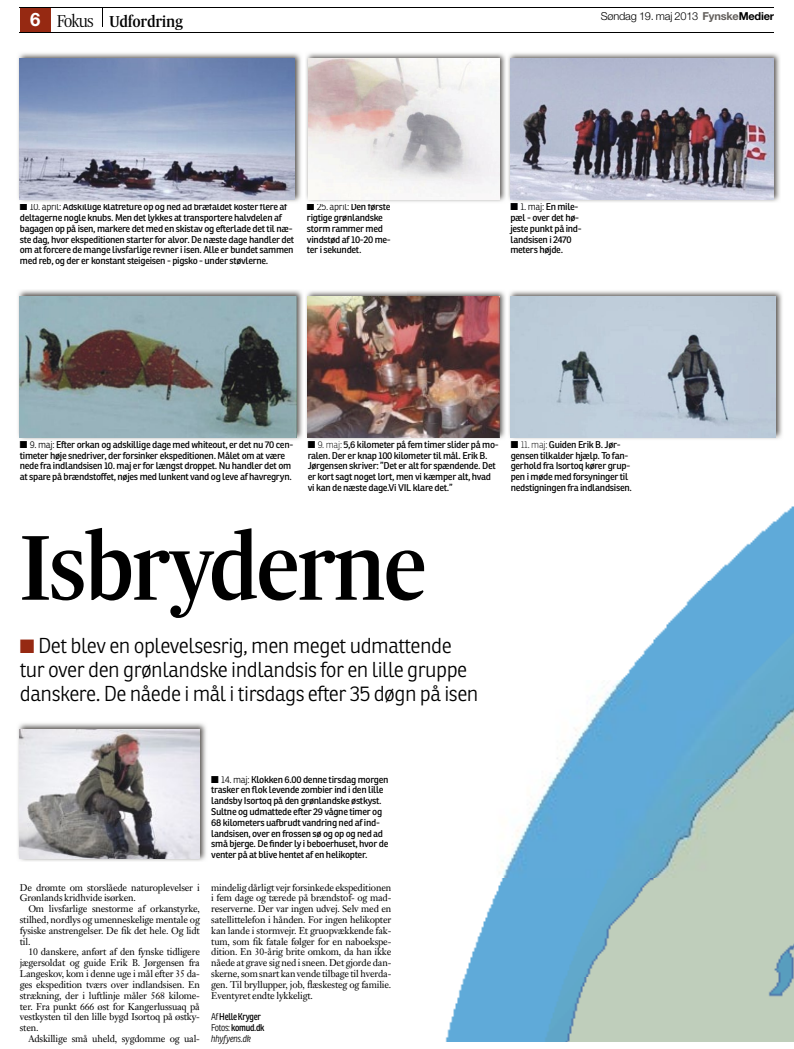
<style>
.page{position:relative;width:794px;height:1049px;background:#fff}
.page>*{position:absolute;margin:0;border:0;box-sizing:border-box;transform-origin:0 0}
.t1{font:600 99px "Expresso Head";letter-spacing:-.035em;color:#000}
.t2{font:300 21px/24px "Ronnia Fyens";letter-spacing:-.025em;color:#000}
.t3{font:700 18.5px "Helvetica Neue LT Std";color:#fff}
.t4{font:600 17px "Expresso Head";letter-spacing:-.02em;color:#000}
.t5{font:300 11px "Helvetica Neue LT Std";letter-spacing:-.02em;color:#000}
.t6{font:9.6px/10.8px "Ronnia Fyens";letter-spacing:-.03em;color:#000}
.t7{font:9.6px/10.8px "AA Janson Text";letter-spacing:-.02em;color:#000;text-align:justify}
.t8{font:9.6px/10.8px "Ronnia Fyens Cond";letter-spacing:-.03em;color:#000}
.s1{font-weight:700;color:#64605d}
.s2{font-weight:700}
.s3{font-weight:200;font-size:18.5px}
.s4{font-weight:300}
.s5{font-weight:100}
.s6{color:#962912}
.s7{font-weight:300;font-style:italic}
</style>
<div class="page">
<img style="left:445px;top:506px;width:349px;height:536px">
<div style="left:20px;top:8px;width:31px;height:24px;background:#962912"></div>
<hr style="left:20px;top:7px;width:754px;height:1px;background:#000">
<hr style="left:20px;top:32px;width:754px;height:1px;background:#000">
<svg style="left:102px;top:8px;width:1px;height:19px"></svg>
<img style="left:306px;top:53px;width:474px;height:149px">
<img style="left:308px;top:59px;width:191px;height:140px">
<img style="left:510px;top:59px;width:263px;height:140px">
<img style="left:18px;top:290px;width:764px;height:151px">
<img style="left:20px;top:297px;width:276px;height:140px">
<img style="left:308px;top:297px;width:192px;height:140px">
<img style="left:510px;top:297px;width:265px;height:140px">
<img style="left:18px;top:723px;width:188px;height:138px">
<img style="left:20px;top:729px;width:180px;height:129px">
<img style="left:18px;top:53px;width:283px;height:149px">
<img style="left:20px;top:59px;width:275px;height:140px">
<p class="t3" style="left:30px;top:8px;width:12px">6</p>
<p class="t5" style="left:601px;top:9px;width:175px">Søndag 19. maj 2013 <span class="s1">Fynske</span><span class="s2">Medier</span></p>
<p class="t4" style="left:57px;top:12px;width:128px"><span class="s3">Fokus</span> Udfordring</p>
<p class="t6" style="left:20px;top:201px;width:276px">■ <span class="s4">10. april:</span> Adskillige klatreture op og ned ad bræfaldet koster flere af deltagerne nogle knubs. Men det lykkes at transportere halvdelen af bagagen op på isen, markere det med en skistav og efterlade det til næ&shy;ste dag, hvor ekspeditionen starter for alvor. De næste dage handler det om at forcere de mange livsfarlige revner i isen. Alle er bundet sammen med reb, og der er konstant steigeisen - pigsko - under støvlerne.</p>
<p class="t6" style="left:307px;top:201px;width:85px">■ <span class="s4">25. april:</span> Den første rigtige grønlandske storm rammer med vindstød af 10-20 me&shy;ter i sekundet.</p>
<p class="t6" style="left:510px;top:201px;width:73px">■ <span class="s4">1. maj:</span> En mile&shy;pæl - over det hø&shy;jeste punkt på ind&shy;landsisen i 2470 meters højde.</p>
<p class="t6" style="left:20px;top:439px;width:275px">■ <span class="s4">9. maj:</span> Efter orkan og adskillige dage med whiteout, er det nu 70 cen&shy;timeter høje snedriver, der forsinker ekspeditionen. Målet om at være nede fra indlandsisen 10. maj er for længst droppet. Nu handler det om at spare på brændstoffet, nøjes med lunkent vand og leve af havregryn.</p>
<p class="t6" style="left:308px;top:439px;width:193px">■ <span class="s5">9. maj:</span> 5,6 kilometer på fem timer slider på mo&shy;ralen. Der er knap 100 kilometer til mål. Erik B.<br>Jørgensen skriver: ”Det er alt for spændende. Det er kort sagt noget lort, men vi kæmper alt, hvad vi kan de næste dage.Vi VIL klare det.”</p>
<p class="t6" style="left:510px;top:439px;width:123px">■ <span class="s5">11. maj:</span> Guiden Erik B. Jør&shy;gensen tilkalder hjælp. To fan&shy;gerhold fra Isortoq kører grup&shy;pen i møde med forsyninger til nedstigningen fra indlandsisen.</p>
<p class="t1" style="left:20px;top:517px;width:409px">Isbryderne</p>
<p class="t2" style="left:20px;top:633px;width:460px"><span class="s6">■</span> Det blev en oplevelsesrig, men meget udmattende tur over den grønlandske indlandsis for en lille gruppe danskere. De nåede i mål i tirsdags efter 35 døgn på isen</p>
<p class="t7" style="left:20px;top:882px;width:181px">De drømte om storslåede naturoplevelser i</p>
<p class="t7" style="left:20px;top:892px;width:117px">Grønlands kridhvide isørken.</p>
<p class="t7" style="left:28px;top:903px;width:173px">Om livsfarlige snestorme af orkanstyrke,</p>
<p class="t7" style="left:20px;top:914px;width:181px">stilhed, nordlys og umenneskelige mentale og</p>
<p class="t7" style="left:20px;top:925px;width:182px">fysiske anstrengelser. De k det hele. Og lidt</p>
<p class="t7" style="left:20px;top:936px;width:12px">til.</p>
<p class="t7" style="left:28px;top:946px;width:173px">10 danskere, anført af den fynske tidligere</p>
<p class="t7" style="left:20px;top:957px;width:182px">jægersoldat og guide Erik B. Jørgensen fra</p>
<p class="t7" style="left:20px;top:968px;width:181px">Langeskov, kom i denne uge i mål efter 35 da-</p>
<p class="t7" style="left:20px;top:979px;width:182px">ges ekspedition tværs over indlandsisen. En</p>
<p class="t7" style="left:20px;top:990px;width:181px">strækning, der i luftlinje måler 568 kilome-</p>
<p class="t7" style="left:20px;top:1000px;width:181px">ter. Fra punkt 666 øst for Kangerlussuaq på</p>
<p class="t7" style="left:20px;top:1011px;width:181px">vestkysten til den lille bygd Isortoq på østky-</p>
<p class="t7" style="left:20px;top:1022px;width:20px">sten.</p>
<p class="t7" style="left:28px;top:1033px;width:173px">Adskillige små uheld, sygdomme og ual-</p>
<p class="t6" style="left:211px;top:774px;width:179px">■ <span class="s4">14. maj:</span> Klokken 6.00 denne tirsdag morgen trasker en flok levende zombier ind i den lille landsby Isortoq på den grønlandske østkyst.<br>Sultne og udmattede efter 29 vågne timer og 68 kilometers uafbrudt vandring ned af ind&shy;landsisen, over en frossen sø og op og ned ad små bjerge. De finder ly i beboerhuset, hvor de venter på at blive hentet af en helikopter.</p>
<p class="t7" style="left:211px;top:882px;width:182px">mindelig dårligt vejr forsinkede ekspeditionen i fem dage og tærede på brændstof- og mad&shy;reserverne. Der var ingen udvej. Selv med en satellittelefon i hånden. For ingen helikopter kan lande i stormvejr. Et gruopvækkende fak&shy;tum, som k fatale følger for en naboekspe&shy;dition. En 30-årig brite omkom, da han ikke nåede at grave sig ned i sneen. Det gjorde dan&shy;skerne, som snart kan vende tilbage til hverda&shy;gen. Til bryllupper, job, æskesteg og familie.<br>Eventyret endte lykkeligt.</p>
<p class="t8" style="left:211px;top:1011px;width:55px"><span class="s4">Af</span> Helle Kryger<br><span class="s4">Fotos:</span> komud.dk <span class="s7">hhyfyens.dk</span></p>
</div>
